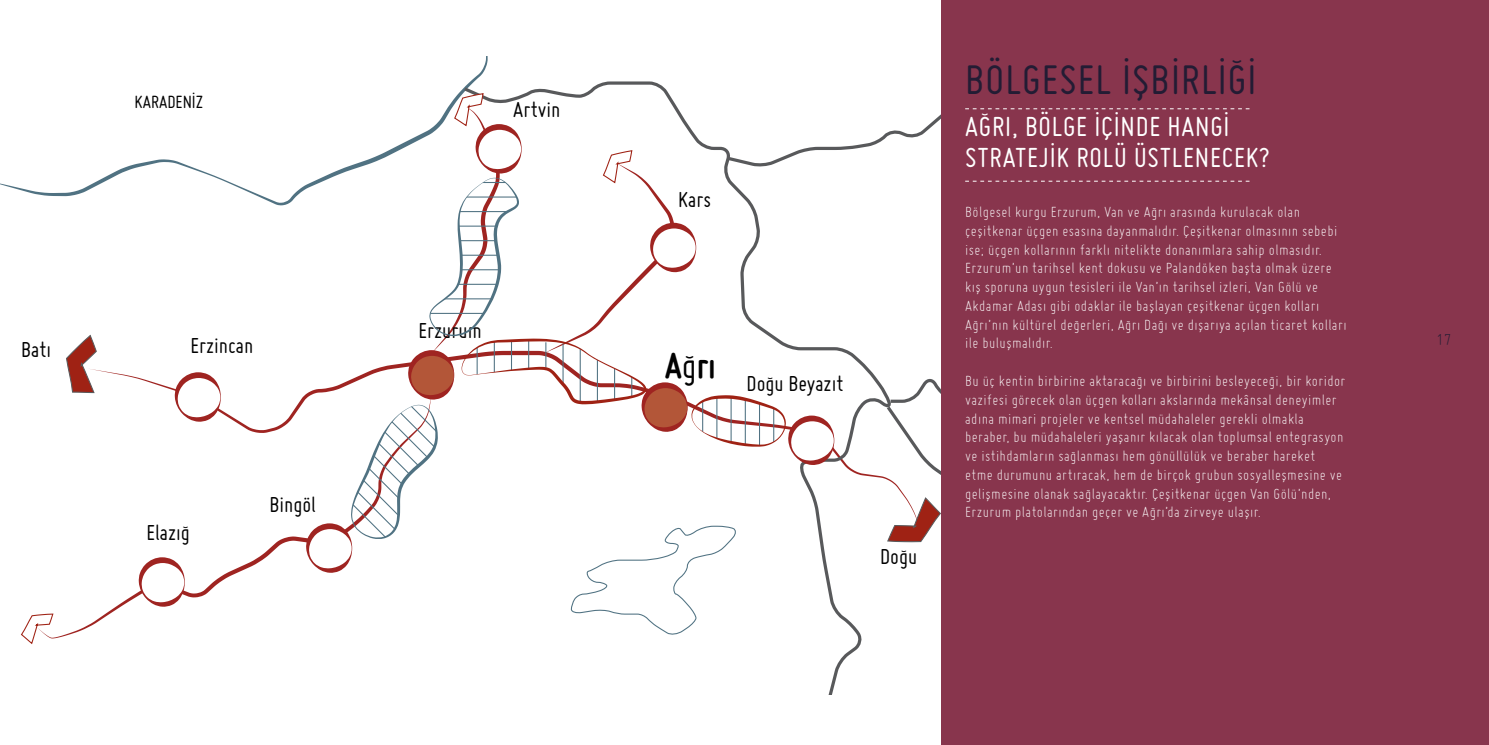
<style>
.page{position:relative;width:1489px;height:745px;background:#fff}
.page>*{position:absolute;margin:0;border:0;box-sizing:border-box;transform-origin:0 0}
.t1{font:45px "Miso";letter-spacing:.025em;color:#231c34}
.t2{font:30px/31.2px "Miso";letter-spacing:.025em;color:#fff}
.t3{font:23.5px "Miso";color:#010101}
.t4{font:19.25px "Miso";color:#010101}
.t5{font:300 17.5px "Miso";color:#231c34}
.t6{font:300 16.25px/18.8px "Miso";letter-spacing:.025em;color:#fff}
</style>
<div class="page">
<div style="left:744px;top:0;width:744px;height:744px;background:#88354d"></div>
<div style="left:0;top:0;width:940px;height:744px;background:#fff"></div>
<svg style="left:965px;top:181px;width:284px;height:1px"></svg>
<svg style="left:965px;top:108px;width:284px;height:1px"></svg>
<svg style="left:1px;top:56px;width:486px;height:149px"></svg>
<svg style="left:54px;top:394px;width:252px;height:244px"></svg>
<svg style="left:66px;top:334px;width:32px;height:59px"></svg>
<svg style="left:175px;top:372px;width:46px;height:49px"></svg>
<svg style="left:139px;top:557px;width:46px;height:49px"></svg>
<svg style="left:21px;top:613px;width:33px;height:31px"></svg>
<svg style="left:306px;top:69px;width:634px;height:567px"></svg>
<p class="t4" style="left:135px;top:91px;width:70px">KARADENİZ</p>
<h3 class="t3" style="left:21px;top:336px;width:32px">Batı</h3>
<h3 class="t3" style="left:190px;top:332px;width:64px">Erzincan</h3>
<h3 class="t3" style="left:146px;top:519px;width:45px">Elazığ</h3>
<h3 class="t3" style="left:269px;top:491px;width:48px">Bingöl</h3>
<h3 class="t3" style="left:513px;top:96px;width:49px">Artvin</h3>
<h3 class="t3" style="left:418px;top:317px;width:65px">Erzurum</h3>
<h3 class="t3" style="left:678px;top:186px;width:34px">Kars</h3>
<h3 class="t3" style="left:665px;top:370px;width:180px"><sup>A</sup><sup>ğ</sup><sup>rı</sup> Doğu Beyazıt</h3>
<h3 class="t3" style="left:880px;top:543px;width:39px">Doğu</h3>
<h1 class="t1" style="left:965px;top:54px;width:293px">BÖLGESEL İŞBİRLİĞİ</h1>
<h2 class="t2" style="left:965px;top:110px;width:306px">AĞRI, BÖLGE İÇİNDE HANGİ<br>STRATEJİK ROLÜ ÜSTLENECEK?</h2>
<p class="t6" style="left:965px;top:202px;width:383px">Bölgesel kurgu Erzurum, Van ve Ağrı arasında kurulacak olan çeşitkenar üçgen esasına dayanmalıdır. Çeşitkenar olmasının sebebi ise; üçgen kollarının farklı nitelikte donanımlara sahip olmasıdır.<br>Erzurum’un tarihsel kent dokusu ve Palandöken başta olmak üzere kış sporuna uygun tesisleri ile Van’ın tarihsel izleri, Van Gölü ve Akdamar Adası gibi odaklar ile başlayan çeşitkenar üçgen kolları Ağrı’nın kültürel değerleri, Ağrı Dağı ve dışarıya açılan ticaret kolları ile buluşmalıdır.</p>
<p class="t6" style="left:965px;top:371px;width:382px">Bu üç kentin birbirine aktaracağı ve birbirini besleyeceği, bir koridor vazifesi görecek olan üçgen kolları akslarında mekânsal deneyimler adına mimari projeler ve kentsel müdahaleler gerekli olmakla beraber, bu müdahaleleri yaşanır kılacak olan toplumsal entegrasyon ve istihdamların sağlanması hem gönüllülük ve beraber hareket etme durumunu artıracak, hem de birçok grubun sosyalleşmesine ve gelişmesine olanak sağlayacaktır. Çeşitkenar üçgen Van Gölü’nden, Erzurum platolarından geçer ve Ağrı’da zirveye ulaşır.</p>
<p class="t5" style="left:1436px;top:328px;width:16px">17</p>
</div>
